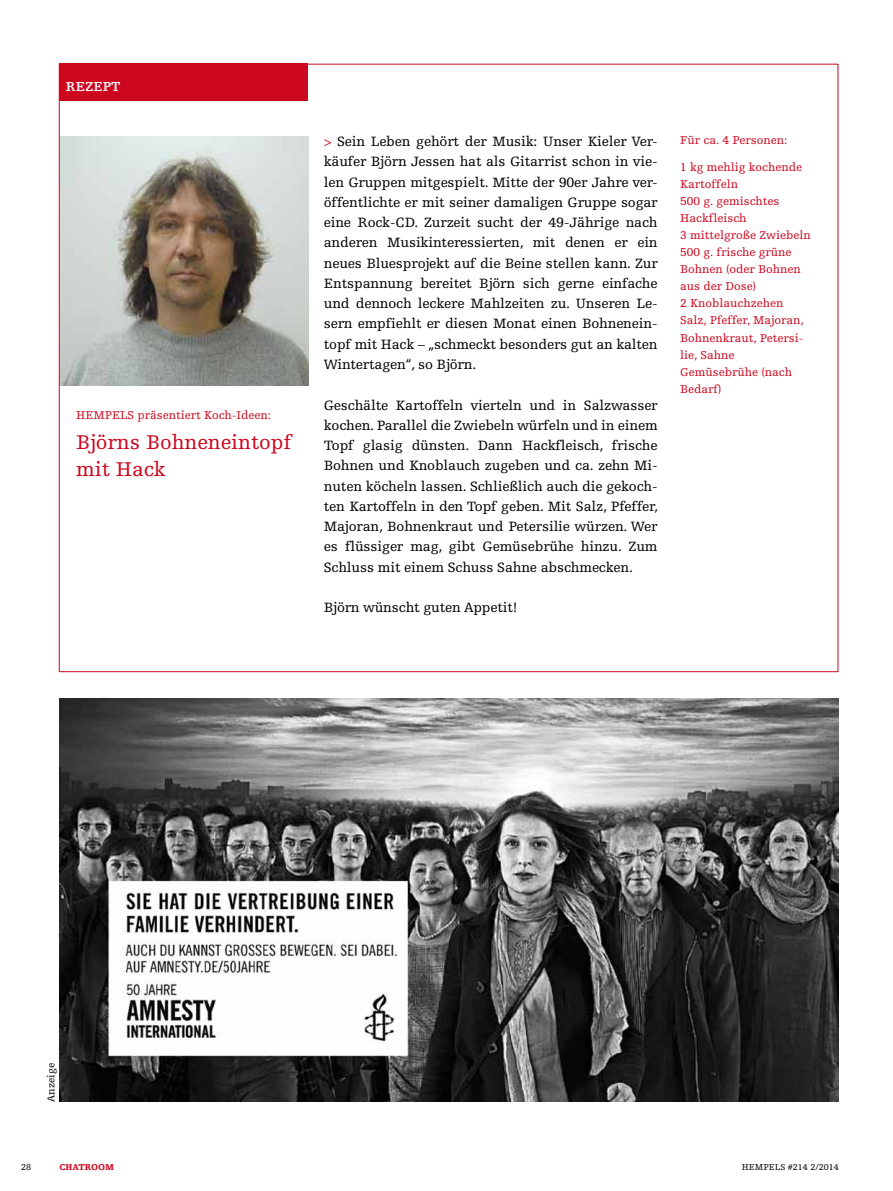
<style>
.page{position:relative;width:893px;height:1191px;background:#fff}
.page>*{position:absolute;margin:0;border:0;box-sizing:border-box;transform-origin:0 0}
.t1{font:21px/27px "Hempels Egyptienne";color:#cd071e}
.t2{font:14.25px/20.2px "Hempels Egyptienne";letter-spacing:-.01em;color:#000;text-align:justify}
.t3{font:700 13.8px "Hempels Egyptienne";color:#fff}
.t4{font:12px/17.1px "Hempels Egyptienne";color:#cd071e}
.t5{font:10.5px "Hempels Egyptienne";color:#000}
.t6{font:9px "Hempels Egyptienne";color:#000}
.t7{font:900 9px "Hempels Egyptienne";letter-spacing:.005em;color:#cd071e}
.s1{font-size:13.2px;color:#cd071e}
</style>
<div class="page">
<img style="left:60px;top:698px;width:778px;height:403px">
<div style="left:60px;top:64px;width:248px;height:37px;background:#cd071e"></div>
<img style="left:61px;top:137px;width:247px;height:249px">
<p class="t3" style="left:66px;top:79px;width:56px">REZEPT</p>
<p class="t4" style="left:76px;top:407px;width:197px">HEMPELS präsentiert Koch-Ideen:</p>
<h1 class="t1" style="left:76px;top:429px;width:217px">Björns Bohneneintopf mit Hack</h1>
<p class="t2" style="left:324px;top:132px;width:335px"><span class="s1">&gt;</span> Sein Leben gehört der Musik: Unser Kieler Ver&shy;käufer Björn Jessen hat als Gitarrist schon in vie&shy;len Gruppen mitgespielt. Mitte der 90er Jahre ver&shy;öffentlichte er mit seiner damaligen Gruppe sogar eine Rock-CD. Zurzeit sucht der 49-Jährige nach anderen Musikinteressierten, mit denen er ein neues Bluesprojekt auf die Beine stellen kann. Zur Entspannung bereitet Björn sich gerne einfache und dennoch leckere Mahlzeiten zu. Unseren Le&shy;sern empfiehlt er diesen Monat einen Bohnenein&shy;topf mit Hack – „schmeckt besonders gut an kalten Wintertagen“, so Björn.</p>
<p class="t2" style="left:324px;top:395px;width:336px">Geschälte Kartoffeln vierteln und in Salzwasser kochen. Parallel die Zwiebeln würfeln und in einem Topf glasig dünsten. Dann Hackfleisch, frische Bohnen und Knoblauch zugeben und ca. zehn Mi&shy;nuten köcheln lassen. Schließlich auch die gekoch&shy;ten Kartoffeln in den Topf geben. Mit Salz, Pfeffer, Majoran, Bohnenkraut und Petersilie würzen. Wer es flüssiger mag, gibt Gemüsebrühe hinzu. Zum Schluss mit einem Schuss Sahne abschmecken.</p>
<p class="t2" style="left:324px;top:597px;width:195px">Björn wünscht guten Appetit!</p>
<p class="t4" style="left:680px;top:128px;width:123px;line-height:26.1px">Für ca. 4 Personen:<br>1 kg mehlig kochende</p>
<p class="t4" style="left:680px;top:175px;width:132px">Kartoffeln<br>500 g. gemischtes<br>Hackfleisch<br>3 mittelgroße Zwiebeln<br>500 g. frische grüne<br>Bohnen (oder Bohnen aus der Dose)<br>2 Knoblauchzehen<br>Salz, Pfeffer, Majoran,<br>Bohnenkraut, Petersi&shy;lie, Sahne<br>Gemüsebrühe (nach<br>Bedarf)</p>
<p class="t5" style="left:45px;top:1101px;width:40px;rotate:-90deg">Anzeige</p>
<p class="t6" style="left:21px;top:1161px;width:12px">28</p>
<p class="t7" style="left:60px;top:1161px;width:56px">CHATROOM</p>
<p class="t6" style="left:742px;top:1161px;width:99px">HEMPELS #214 2/2014</p>
</div>
